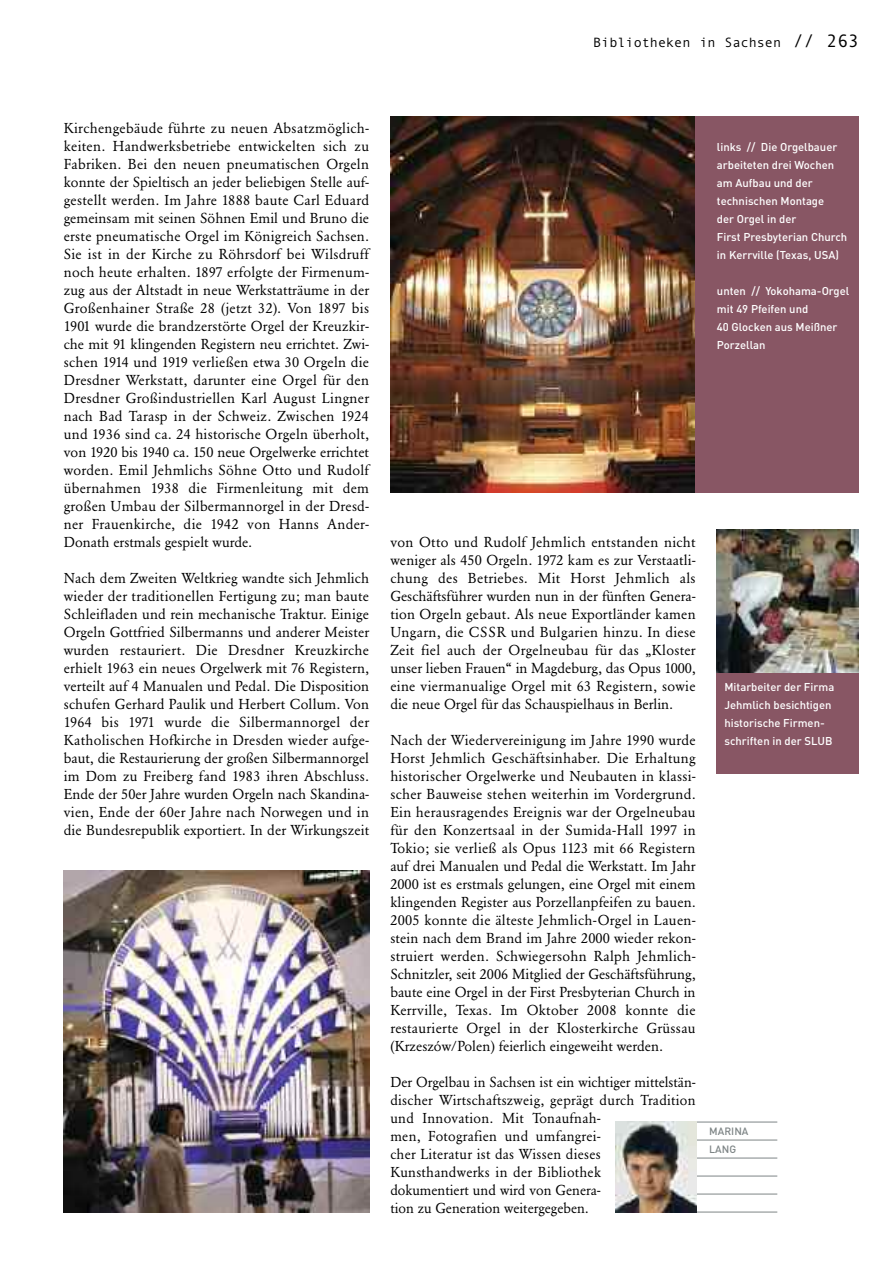
<style>
.page{position:relative;width:893px;height:1263px;background:#fff}
.page>*{position:absolute;margin:0;border:0;box-sizing:border-box;transform-origin:0 0}
.t1{font:14.25px/18px "Garamond BQ";letter-spacing:.005em;color:#000;text-align:justify}
.t2{font:13.5px "Andale Mono";color:#000}
.t3{font:500 11.25px/18px "DIN";color:#fff}
.t4{font:500 10.5px/18px "DIN";color:#7e8586}
.s1{font-size:18px}
</style>
<div class="page">
<img style="left:717px;top:529px;width:142px;height:144px">
<div style="left:717px;top:673px;width:142px;height:100px;background:#885664"></div>
<img style="left:390px;top:116px;width:306px;height:377px">
<hr style="left:696px;top:1122px;width:81px;height:1px;background:#7e8586">
<hr style="left:696px;top:1140px;width:81px;height:1px;background:#7e8586">
<hr style="left:696px;top:1158px;width:81px;height:1px;background:#7e8586">
<hr style="left:696px;top:1176px;width:81px;height:1px;background:#7e8586">
<hr style="left:696px;top:1194px;width:81px;height:1px;background:#7e8586">
<hr style="left:696px;top:1212px;width:81px;height:1px;background:#7e8586">
<img style="left:616px;top:1122px;width:80px;height:90px">
<img style="left:64px;top:871px;width:305px;height:342px">
<div style="left:696px;top:116px;width:163px;height:377px;background:#885664"></div>
<p class="t2" style="left:593px;top:34px;width:267px">Bibliotheken in Sachsen <span class="s1">// 263</span></p>
<p class="t1" style="left:64px;top:119px;width:307px">Kirchengebäude führte zu neuen Absatzmöglich&shy;keiten. Handwerksbetriebe entwickelten sich zu Fabriken. Bei den neuen pneumatischen Orgeln konnte der Spieltisch an jeder beliebigen Stelle auf&shy;gestellt werden. Im Jahre 1888 baute Carl Eduard gemeinsam mit seinen Söhnen Emil und Bruno die erste pneumatische Orgel im Königreich Sachsen.<br>Sie ist in der Kirche zu Röhrsdorf bei Wilsdruff noch heute erhalten. 1897 erfolgte der Firmenum&shy;zug aus der Altstadt in neue Werkstatträume in der Großenhainer Straße 28 (jetzt 32). Von 1897 bis 1901 wurde die brandzerstörte Orgel der Kreuzkir&shy;che mit 91 klingenden Registern neu errichtet. Zwi&shy;schen 1914 und 1919 verließen etwa 30 Orgeln die Dresdner Werkstatt, darunter eine Orgel für den Dresdner Großindustriellen Karl August Lingner nach Bad Tarasp in der Schweiz. Zwischen 1924 und 1936 sind ca. 24 historische Orgeln überholt, von 1920 bis 1940 ca. 150 neue Orgelwerke errichtet worden. Emil Jehmlichs Söhne Otto und Rudolf übernahmen 1938 die Firmenleitung mit dem großen Umbau der Silbermannorgel in der Dresd&shy;ner Frauenkirche, die 1942 von Hanns Ander-Donath erstmals gespielt wurde.</p>
<p class="t1" style="left:64px;top:569px;width:307px">Nach dem Zweiten Weltkrieg wandte sich Jehmlich wieder der traditionellen Fertigung zu; man baute Schleifladen und rein mechanische Traktur. Einige Orgeln Gottfried Silbermanns und anderer Meister wurden restauriert. Die Dresdner Kreuzkirche erhielt 1963 ein neues Orgelwerk mit 76 Registern, verteilt auf 4 Manualen und Pedal. Die Disposition schufen Gerhard Paulik und Herbert Collum. Von 1964 bis 1971 wurde die Silbermannorgel der Katholischen Hofkirche in Dresden wieder aufge&shy;baut, die Restaurierung der großen Silbermannorgel im Dom zu Freiberg fand 1983 ihren Abschluss.<br>Ende der 50er Jahre wurden Orgeln nach Skandina&shy;vien, Ende der 60er Jahre nach Norwegen und in die Bundesrepublik exportiert. In der Wirkungszeit</p>
<p class="t3" style="left:717px;top:139px;width:132px">links // Die Orgelbauer arbeiteten drei Wochen am Aufbau und der technischen Montage<br>der Orgel in der<br>First Presbyterian Church in Kerrville (Texas, USA)</p>
<p class="t3" style="left:717px;top:283px;width:134px">unten // Yokohama-Orgel mit 49 Pfeifen und<br>40 Glocken aus Meißner<br>Porzellan</p>
<p class="t1" style="left:390px;top:533px;width:307px">von Otto und Rudolf Jehmlich entstanden nicht weniger als 450 Orgeln. 1972 kam es zur Verstaatli&shy;chung des Betriebes. Mit Horst Jehmlich als Geschäftsführer wurden nun in der fünften Genera&shy;tion Orgeln gebaut. Als neue Exportländer kamen Ungarn, die CSSR und Bulgarien hinzu. In diese Zeit fiel auch der Orgelneubau für das „Kloster unser lieben Frauen“ in Magdeburg, das Opus 1000, eine viermanualige Orgel mit 63 Registern, sowie die neue Orgel für das Schauspielhaus in Berlin.</p>
<p class="t1" style="left:390px;top:731px;width:307px">Nach der Wiedervereinigung im Jahre 1990 wurde Horst Jehmlich Geschäftsinhaber. Die Erhaltung historischer Orgelwerke und Neubauten in klassi&shy;scher Bauweise stehen weiterhin im Vordergrund.<br>Ein herausragendes Ereignis war der Orgelneubau für den Konzertsaal in der Sumida-Hall 1997 in Tokio; sie verließ als Opus 1123 mit 66 Registern auf drei Manualen und Pedal die Werkstatt. Im Jahr 2000 ist es erstmals gelungen, eine Orgel mit einem klingenden Register aus Porzellanpfeifen zu bauen.<br>2005 konnte die älteste Jehmlich-Orgel in Lauen&shy;stein nach dem Brand im Jahre 2000 wieder rekon&shy;struiert werden. Schwiegersohn Ralph Jehmlich-Schnitzler, seit 2006 Mitglied der Geschäftsführung, baute eine Orgel in der First Presbyterian Church in Kerrville, Texas. Im Oktober 2008 konnte die restaurierte Orgel in der Klosterkirche Grüssau (Krzeszów/Polen) feierlich eingeweiht werden.</p>
<p class="t1" style="left:390px;top:1073px;width:307px;text-align:left">Der Orgelbau in Sachsen ist ein wichtiger mittelstän&shy;discher Wirtschaftszweig, geprägt durch Tradition und Innovation. Mit Tonaufnah-<br>men, Fotografien und umfangrei-<br>cher Literatur ist das Wissen dieses Kunsthandwerks in der Bibliothek<br>dokumentiert und wird von Genera-<br>tion zu Generation weitergegeben.</p>
<p class="t3" style="left:724px;top:679px;width:111px">Mitarbeiter der Firma<br>Jehmlich besichtigen historische Firmen&shy;schriften in der SLUB</p>
<p class="t4" style="left:709px;top:1124px;width:41px">MARINA<br>LANG</p>
</div>
